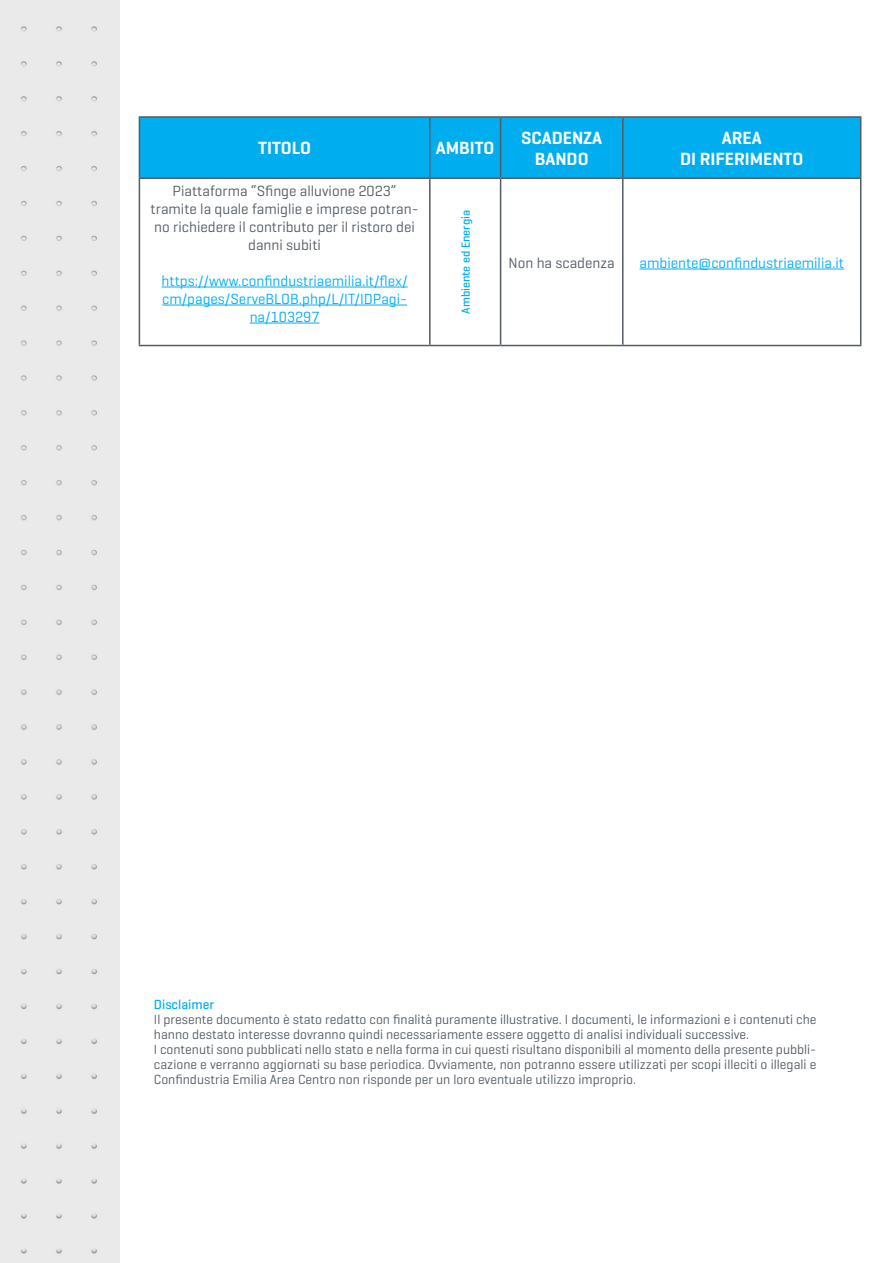
<style>
.page{position:relative;width:893px;height:1263px;background:#fff}
.page>*{position:absolute;margin:0;border:0;box-sizing:border-box;transform-origin:0 0}
.t1{font:600 18px "Geogrotesque";color:#fff}
.t2{font:15px/18px "Geogrotesque";color:#545c65;text-align:center}
.t3{font:15px/18px "Geogrotesque";color:#00aeef;text-align:center}
.t4{font:13.5px/15px "Geogrotesque";color:#545c65}
.t5{font:500 13.5px "Geogrotesque";color:#00aeef}
.t6{font:500 12px "Geogrotesque";color:#00aeef}
</style>
<div class="page">
<div style="left:0;top:0;width:119px;height:1263px;background:#eaeaeb"></div>
<img style="left:21px;top:21px;width:99px;height:1235px">
<div style="left:140px;top:118px;width:720px;height:59px;background:#00aeef"></div>
<hr style="left:139px;top:116px;width:291px;height:2px;background:#545c65">
<hr style="left:139px;top:118px;width:1px;height:59px;background:#545c65">
<hr style="left:430px;top:116px;width:71px;height:2px;background:#545c65">
<hr style="left:429px;top:118px;width:2px;height:59px;background:#545c65">
<hr style="left:501px;top:116px;width:122px;height:2px;background:#545c65">
<hr style="left:500px;top:118px;width:1px;height:59px;background:#545c65">
<hr style="left:623px;top:116px;width:238px;height:2px;background:#545c65">
<hr style="left:622px;top:118px;width:1px;height:59px;background:#545c65">
<hr style="left:860px;top:118px;width:1px;height:59px;background:#545c65">
<hr style="left:139px;top:177px;width:291px;height:2px;background:#545c65">
<hr style="left:139px;top:179px;width:1px;height:166px;background:#545c65">
<hr style="left:430px;top:177px;width:71px;height:2px;background:#545c65">
<hr style="left:429px;top:179px;width:2px;height:166px;background:#545c65">
<hr style="left:501px;top:177px;width:122px;height:2px;background:#545c65">
<hr style="left:500px;top:179px;width:1px;height:166px;background:#545c65">
<hr style="left:623px;top:177px;width:238px;height:2px;background:#545c65">
<hr style="left:622px;top:179px;width:1px;height:166px;background:#545c65">
<hr style="left:860px;top:179px;width:1px;height:166px;background:#545c65">
<hr style="left:139px;top:345px;width:291px;height:1px;background:#545c65">
<hr style="left:430px;top:345px;width:71px;height:1px;background:#545c65">
<hr style="left:501px;top:345px;width:122px;height:1px;background:#545c65">
<hr style="left:623px;top:345px;width:238px;height:1px;background:#545c65">
<hr style="left:162px;top:287px;width:246px;height:1px;background:#00aeef">
<hr style="left:162px;top:305px;width:245px;height:1px;background:#00aeef">
<hr style="left:250px;top:323px;width:70px;height:1px;background:#00aeef">
<hr style="left:640px;top:269px;width:204px;height:1px;background:#00aeef">
<p class="t1" style="left:258px;top:137px;width:54px">TITOLO</p>
<p class="t1" style="left:436px;top:137px;width:60px">AMBITO</p>
<p class="t2" style="left:151px;top:181px;width:269px">Piattaforma “Sfinge alluvione 2023” tramite la quale famiglie e imprese potran&shy;no richiedere il contributo per il ristoro dei danni subiti</p>
<p class="t3" style="left:162px;top:271px;width:248px">https://www.confindustriaemilia.it/flex/ cm/pages/ServeBLOB.php/L/IT/IDPagi&shy;na/103297</p>
<p class="t6" style="left:458px;top:314px;width:105px;rotate:-90deg">Ambiente ed Energia</p>
<p class="t1" style="left:521px;top:126px;width:82px">SCADENZA</p>
<p class="t1" style="left:535px;top:148px;width:55px">BANDO</p>
<p class="t1" style="left:722px;top:126px;width:41px">AREA</p>
<p class="t1" style="left:680px;top:148px;width:125px">DI RIFERIMENTO</p>
<p class="t2" style="left:508px;top:253px;width:108px">Non ha scadenza</p>
<p class="t3" style="left:640px;top:253px;width:206px">ambiente@confindustriaemilia.it</p>
<p class="t5" style="left:154px;top:996px;width:62px">Disclaimer</p>
<p class="t4" style="left:154px;top:1012px;width:664px">Il presente documento è stato redatto con finalità puramente illustrative. I documenti, le informazioni e i contenuti che hanno destato interesse dovranno quindi necessariamente essere oggetto di analisi individuali successive.</p>
<p class="t4" style="left:154px;top:1042px;width:664px;text-align:justify">I contenuti sono pubblicati nello stato e nella forma in cui questi risultano disponibili al momento della presente pubbli&shy;cazione e verranno aggiornati su base periodica. Ovviamente, non potranno essere utilizzati per scopi illeciti o illegali e Confindustria Emilia Area Centro non risponde per un loro eventuale utilizzo improprio.</p>
</div>
